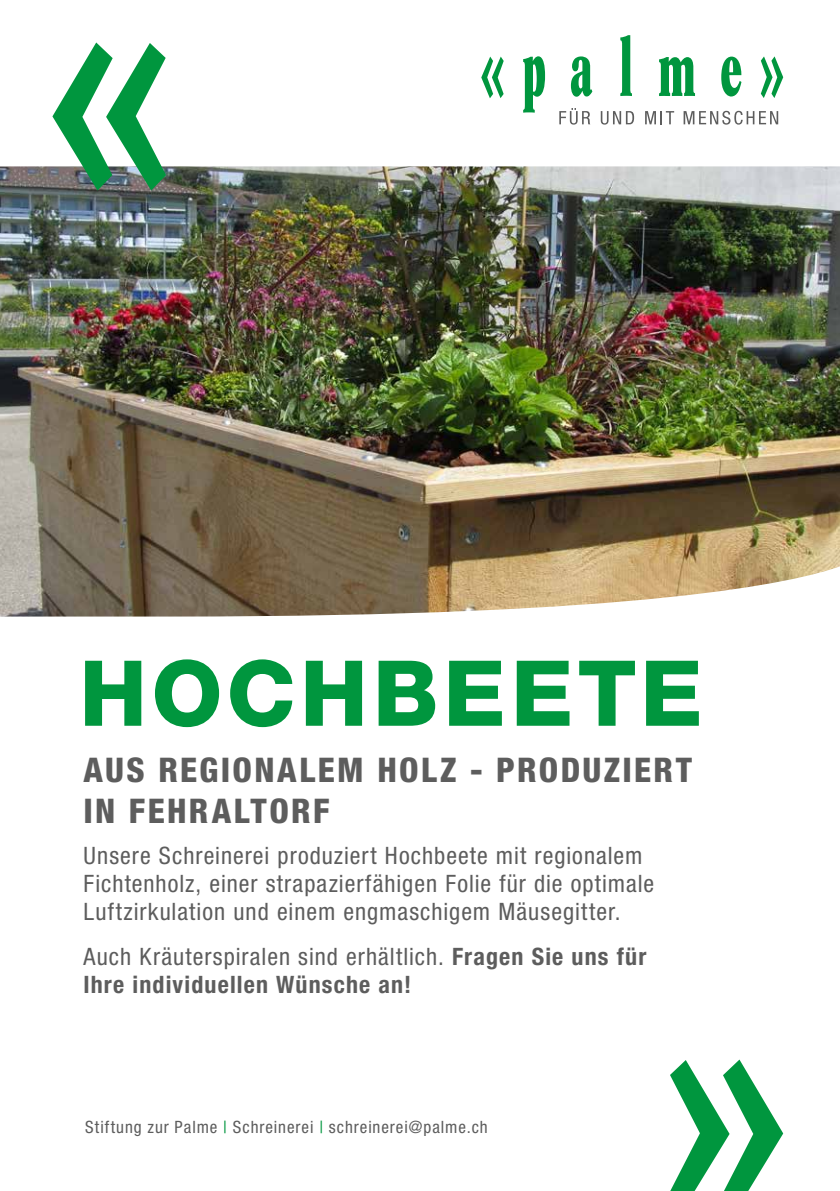
<style>
.page{position:relative;width:840px;height:1191px;background:#fff}
.page>*{position:absolute;margin:0;border:0;box-sizing:border-box;transform-origin:0 0}
.t1{font:800 91px "Helvetica Neue LT Std";letter-spacing:.05em;color:#00963e}
.t2{font:800 condensed 34px/40.8px "Helvetica Neue LT Std";letter-spacing:.07em;color:#5d5d5d}
.t3{font:condensed 24px/28px "Helvetica Neue LT Std";letter-spacing:.04em;color:#5d5d5d}
.t4{font:700 condensed 24px/28px "Helvetica Neue LT Std";letter-spacing:.05em;color:#5d5d5d}
.t5{font:condensed 17px "Helvetica Neue LT Std";letter-spacing:.055em;color:#5d5d5d}
.s1{font-weight:400}
.s2{color:#00963e}
</style>
<div class="page">
<img style="left:0;top:166px;width:839px;height:450px">
<svg style="left:559px;top:108px;width:31px;height:17px"></svg>
<svg style="left:600px;top:111px;width:33px;height:14px"></svg>
<svg style="left:645px;top:111px;width:28px;height:13px"></svg>
<svg style="left:683px;top:111px;width:94px;height:14px"></svg>
<svg style="left:523px;top:56px;width:21px;height:57px"></svg>
<svg style="left:570px;top:56px;width:22px;height:41px"></svg>
<svg style="left:620px;top:35px;width:11px;height:61px"></svg>
<svg style="left:659px;top:57px;width:35px;height:39px"></svg>
<svg style="left:721px;top:57px;width:20px;height:39px"></svg>
<svg style="left:760px;top:56px;width:22px;height:42px"></svg>
<svg style="left:481px;top:57px;width:22px;height:41px"></svg>
<svg style="left:670px;top:1059px;width:112px;height:132px"></svg>
<svg style="left:52px;top:42px;width:114px;height:148px"></svg>
<h1 class="t1" style="left:79px;top:639px;width:624px">HOCHBEETE</h1>
<h2 class="t2" style="left:83px;top:749px;width:609px">AUS REGIONALEM HOLZ - PRODUZIERT<br>IN FEHRALTORF</h2>
<p class="t3" style="left:83px;top:841px;width:572px">Unsere Schreinerei produziert Hochbeete mit regionalem<br>Fichtenholz, einer strapazierfähigen Folie für die optimale<br>Luftzirkulation und einem engmaschigem Mäusegitter.</p>
<p class="t4" style="left:83px;top:942px;width:564px"><span class="s1">Auch Kräuterspiralen sind erhältlich.</span> Fragen Sie uns für<br>Ihre individuellen Wünsche an!</p>
<p class="t5" style="left:85px;top:1117px;width:404px">Stiftung zur Palme <span class="s2">|</span> Schreinerei <span class="s2">|</span> schreinerei@palme.ch</p>
</div>
